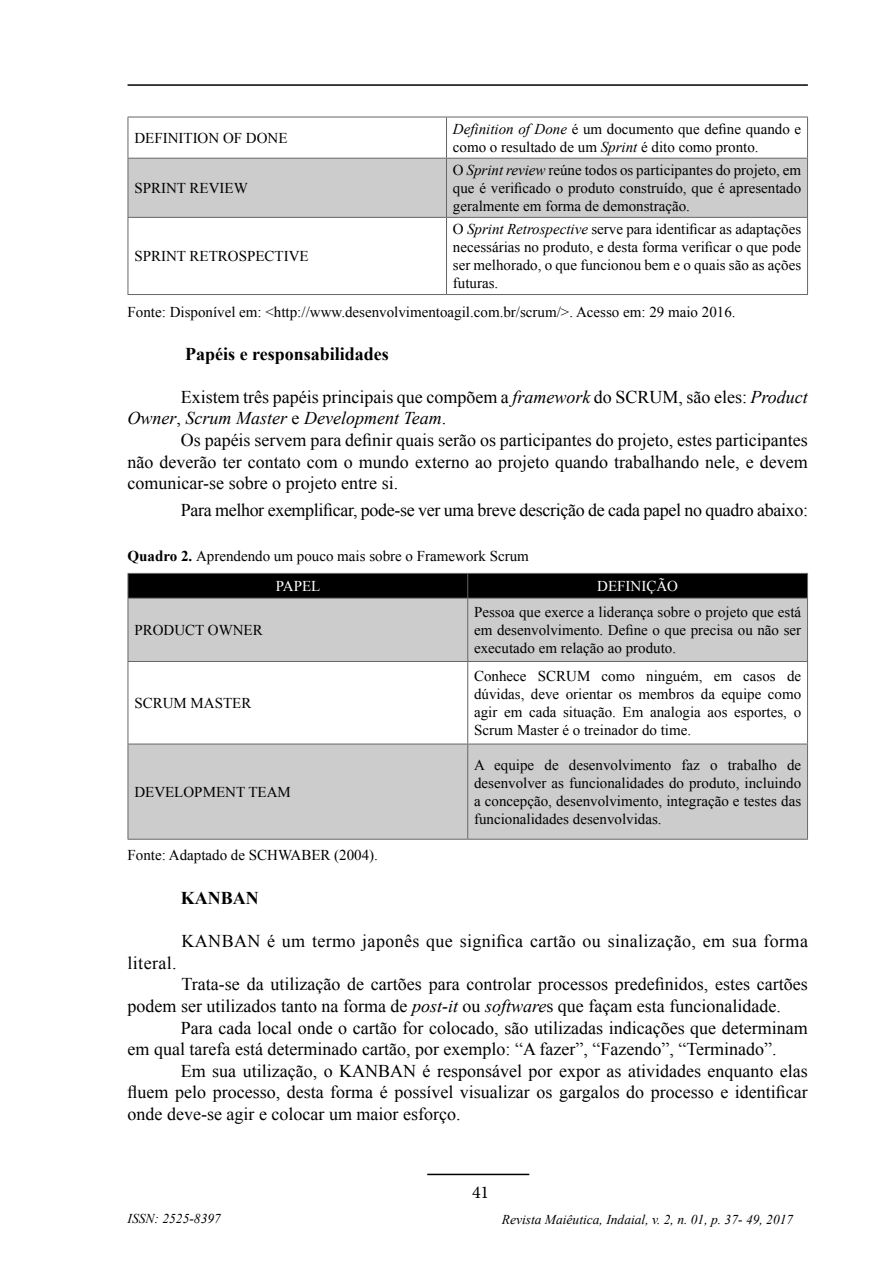
<style>
.page{position:relative;width:893px;height:1263px;background:#fff}
.page>*{position:absolute;margin:0;border:0;box-sizing:border-box;transform-origin:0 0}
.t1{font:18px/21.6px "Times New Roman";color:#000}
.t2{font:18px "Times New Roman";letter-spacing:-.02em;color:#000}
.t3{font:18px "Times New Roman";letter-spacing:.02em;color:#000}
.t4{font:700 18px "Times New Roman";color:#000}
.t5{font:18px "Minion Pro";color:#000}
.t6{font:15px/18px "Times New Roman";color:#000;text-align:justify}
.t7{font:15px "Times New Roman";color:#fff}
.t8{font:italic 13.5px "Times New Roman";color:#000}
.s1{font-style:italic}
.s2{font-weight:700}
.s3{color:#fff}
</style>
<div class="page">
<hr style="left:128px;top:84px;width:680px;height:2px;background:#000">
<hr style="left:427px;top:1174px;width:102px;height:1px;background:#000">
<div style="left:129px;top:159px;width:678px;height:58px;background:#ccc"></div>
<hr style="left:128px;top:117px;width:318px;height:1px;background:#666">
<hr style="left:446px;top:117px;width:362px;height:1px;background:#666">
<hr style="left:128px;top:158px;width:318px;height:1px;background:#666">
<hr style="left:446px;top:158px;width:362px;height:1px;background:#666">
<hr style="left:128px;top:217px;width:318px;height:1px;background:#666">
<hr style="left:446px;top:217px;width:362px;height:1px;background:#666">
<hr style="left:128px;top:294px;width:318px;height:1px;background:#666">
<hr style="left:446px;top:294px;width:362px;height:1px;background:#666">
<hr style="left:128px;top:117px;width:1px;height:41px;background:#666">
<hr style="left:128px;top:159px;width:1px;height:58px;background:#666">
<hr style="left:128px;top:218px;width:1px;height:76px;background:#666">
<hr style="left:446px;top:117px;width:1px;height:41px;background:#666">
<hr style="left:807px;top:117px;width:1px;height:41px;background:#666">
<hr style="left:446px;top:159px;width:1px;height:58px;background:#666">
<hr style="left:807px;top:159px;width:1px;height:58px;background:#666">
<hr style="left:446px;top:218px;width:1px;height:76px;background:#666">
<hr style="left:807px;top:218px;width:1px;height:76px;background:#666">
<svg style="left:129px;top:599px;width:678px;height:240px;fill:#ccc"></svg>
<hr style="left:128px;top:598px;width:340px;height:1px;background:#666">
<hr style="left:468px;top:598px;width:340px;height:1px;background:#666">
<hr style="left:128px;top:661px;width:340px;height:1px;background:#666">
<hr style="left:468px;top:661px;width:340px;height:1px;background:#666">
<hr style="left:128px;top:744px;width:340px;height:1px;background:#666">
<hr style="left:468px;top:744px;width:340px;height:1px;background:#666">
<hr style="left:128px;top:839px;width:340px;height:1px;background:#666">
<hr style="left:468px;top:839px;width:340px;height:1px;background:#666">
<hr style="left:128px;top:598px;width:1px;height:63px;background:#666">
<hr style="left:128px;top:662px;width:1px;height:82px;background:#666">
<hr style="left:128px;top:744px;width:1px;height:95px;background:#666">
<svg style="left:128px;top:573px;width:680px;height:25px;background:#050505"></svg>
<hr style="left:467px;top:598px;width:1px;height:63px;background:#666">
<hr style="left:807px;top:598px;width:1px;height:63px;background:#666">
<hr style="left:467px;top:662px;width:1px;height:82px;background:#666">
<hr style="left:807px;top:662px;width:1px;height:82px;background:#666">
<hr style="left:467px;top:744px;width:1px;height:95px;background:#666">
<hr style="left:807px;top:744px;width:1px;height:95px;background:#666">
<p class="t6" style="left:134px;top:129px;width:155px">DEFINITION OF DONE</p>
<p class="t6" style="left:453px;top:120px;width:350px"><span class="s1">Definition of Done</span> é um documento que define quando e como o resultado de um <span class="s1">Sprint</span> é dito como pronto.</p>
<p class="t6" style="left:134px;top:179px;width:115px">SPRINT REVIEW</p>
<p class="t6" style="left:453px;top:161px;width:350px">O <span class="s1">Sprint review</span> reúne todos os participantes do projeto, em que é verificado o produto construído, que é apresentado geralmente em forma de demonstração.</p>
<p class="t6" style="left:453px;top:220px;width:350px">O <span class="s1">Sprint Retrospective</span> serve para identificar as adaptações necessárias no produto, e desta forma verificar o que pode ser melhorado, o que funcionou bem e o quais são as ações futuras.</p>
<p class="t6" style="left:128px;top:302px;width:609px">Fonte: Disponível em: &lt;http://www.desenvolvimentoagil.com.br/scrum/&gt;. Acesso em: 29 maio 2016.</p>
<p class="t4" style="left:185px;top:343px;width:205px">Papéis e responsabilidades</p>
<p class="t1" style="left:128px;top:386px;width:682px;text-indent:53px">Existem três papéis principais que compõem a <span class="s1">framework</span> do SCRUM, são eles: <span class="s1">Product<br>Owner</span>, <span class="s1">Scrum Master</span> e <span class="s1">Development Team</span>.</p>
<p class="t1" style="left:128px;top:429px;width:682px;text-align:justify;text-indent:53px">Os papéis servem para definir quais serão os participantes do projeto, estes participantes não deverão ter contato com o mundo externo ao projeto quando trabalhando nele, e devem comunicar-se sobre o projeto entre si.</p>
<p class="t2" style="left:181px;top:498px;width:629px">Para melhor exemplificar, pode-se ver uma breve descrição de cada papel no quadro abaixo:</p>
<p class="t6" style="left:276px;top:541px;width:255px;line-height:29.8px;text-indent:-148px"><span class="s2">Quadro 2.</span> Aprendendo um pouco mais sobre o Framework Scrum<br><span class="s3">PAPEL</span></p>
<p class="t6" style="left:134px;top:247px;width:176px">SPRINT RETROSPECTIVE</p>
<p class="t7" style="left:597px;top:576px;width:82px">DEFINIÇÃO</p>
<p class="t6" style="left:134px;top:621px;width:130px">PRODUCT OWNER</p>
<p class="t6" style="left:134px;top:694px;width:119px">SCRUM MASTER</p>
<p class="t6" style="left:134px;top:782px;width:158px">DEVELOPMENT TEAM</p>
<p class="t6" style="left:474px;top:603px;width:329px">Pessoa que exerce a liderança sobre o projeto que está em desenvolvimento. Define o que precisa ou não ser executado em relação ao produto.</p>
<p class="t6" style="left:474px;top:667px;width:329px">Conhece SCRUM como ninguém, em casos de dúvidas, deve orientar os membros da equipe como agir em cada situação. Em analogia aos esportes, o Scrum Master é o treinador do time.</p>
<p class="t6" style="left:474px;top:755px;width:329px">A equipe de desenvolvimento faz o trabalho de desenvolver as funcionalidades do produto, incluindo a concepção, desenvolvimento, integração e testes das funcionalidades desenvolvidas.</p>
<p class="t6" style="left:128px;top:845px;width:252px">Fonte: Adaptado de SCHWABER (2004).</p>
<p class="t4" style="left:181px;top:888px;width:79px">KANBAN</p>
<p class="t3" style="left:182px;top:929px;width:628px">KANBAN é um termo japonês que significa cartão ou sinalização, em sua forma</p>
<p class="t3" style="left:128px;top:950px;width:51px">literal.</p>
<p class="t1" style="left:128px;top:973px;width:682px;text-indent:54px">Trata-se da utilização de cartões para controlar processos predefinidos, estes cartões podem ser utilizados tanto na forma de <span class="s1">post-it</span> ou <span class="s1">software</span>s que façam esta funcionalidade.</p>
<p class="t1" style="left:128px;top:1016px;width:682px;text-indent:53px">Para cada local onde o cartão for colocado, são utilizadas indicações que determinam em qual tarefa está determinado cartão, por exemplo: “A fazer”, “Fazendo”, “Terminado”.</p>
<p class="t1" style="left:128px;top:1059px;width:682px;text-align:justify;text-indent:53px">Em sua utilização, o KANBAN é responsável por expor as atividades enquanto elas fluem pelo processo, desta forma é possível visualizar os gargalos do processo e identificar onde deve-se agir e colocar um maior esforço.</p>
<p class="t5" style="left:472px;top:1180px;width:19px">41</p>
<p class="t8" style="left:128px;top:1211px;width:95px">ISSN: 2525-8397</p>
<p class="t8" style="left:502px;top:1212px;width:293px">Revista Maiêutica, Indaial, v. 2, n. 01, p. 37- 49, 2017</p>
</div>
